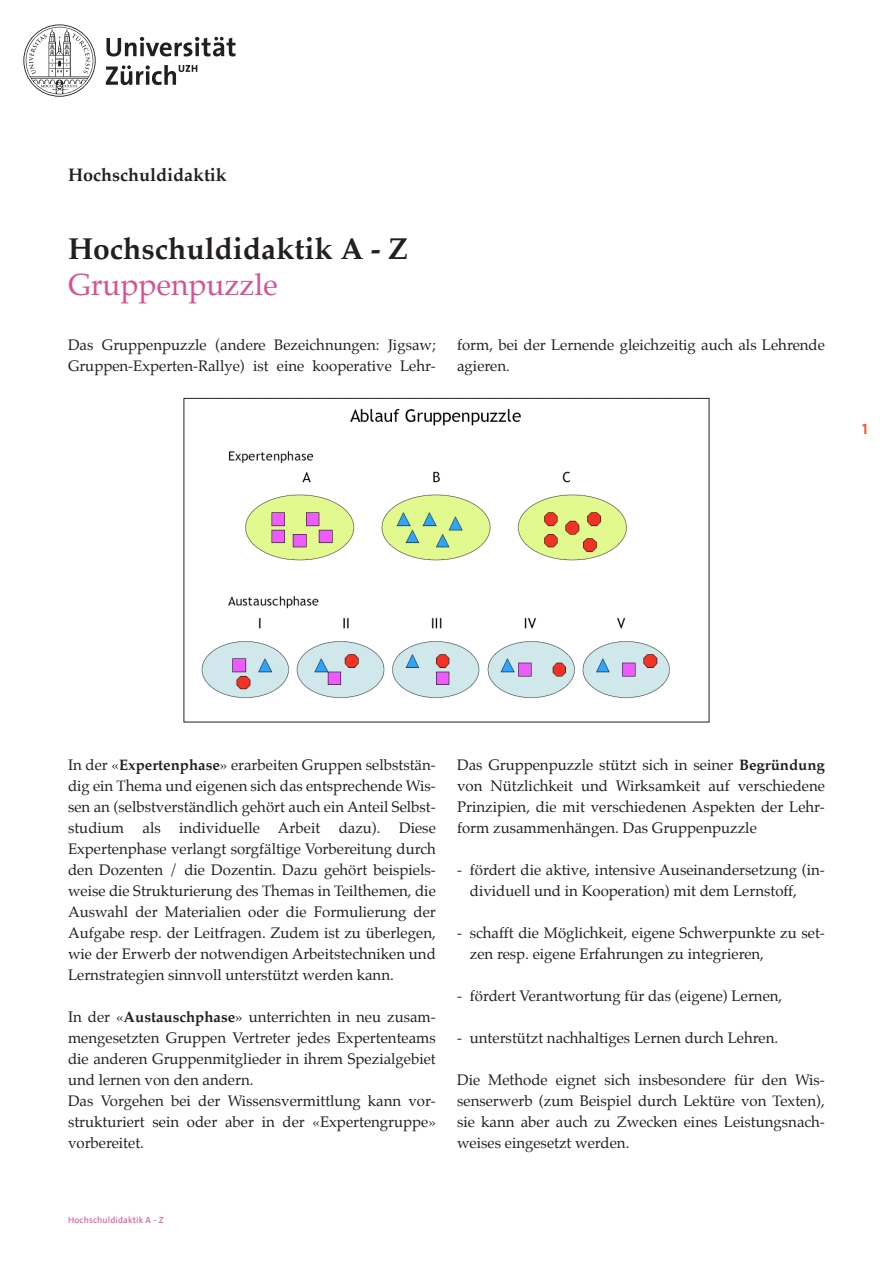
<style>
.page{position:relative;width:893px;height:1263px;background:#fff}
.page>*{position:absolute;margin:0;border:0;box-sizing:border-box;transform-origin:0 0}
.Titel{font:700 30px "Palatino";color:#231f20}
.Untertitel{font:30px "Palatino";color:#d95093}
.UZH_Einheit_Autor{font:700 18px "Palatino";color:#231f20}
.Lauftext{font:15px/21px "Palatino";color:#231f20;text-align:justify}
.Lauftext_Aufzähl{font:15px/21px "Palatino";color:#231f20}
.Pagina_links{font:15px "The Sans LP7 Bld";color:#f1592f}
.Fusszeile{font:9px "The Sans LP5 Plain";letter-spacing:.02em;color:#d95093}
.s1{font-weight:700}
</style>
<div class="page">
<img style="left:201px;top:408px;width:469px;height:291px">
<svg style="left:23px;top:24px;width:213px;height:73px"></svg>
<p class="UZH_Einheit_Autor" style="left:68px;top:159px;width:160px">Hochschuldidaktik</p>
<p class="Titel" style="left:68px;top:223px;width:342px">Hochschuldidaktik A - Z</p>
<p class="Untertitel" style="left:68px;top:259px;width:211px">Gruppenpuzzle</p>
<p class="Lauftext" style="left:68px;top:334px;width:369px">Das Gruppenpuzzle (andere Bezeichnungen: Jigsaw;<br>Gruppen-Experten-Rallye) ist eine kooperative Lehr-</p>
<p class="Lauftext" style="left:457px;top:334px;width:369px">form, bei der Lernende gleichzeitig auch als Lehrende agieren.</p>
<p class="Pagina_links" style="left:862px;top:419px;width:7px">1</p>
<p class="Lauftext" style="left:68px;top:754px;width:369px">In der «<span class="s1">Expertenphase</span>» erarbeiten Gruppen selbststän&shy;dig ein Thema und eigenen sich das entsprechende Wis&shy;sen an (selbstverständlich gehört auch ein Anteil Selbst&shy;studium als individuelle Arbeit dazu). Diese Expertenphase verlangt sorgfältige Vorbereitung durch den Dozenten / die Dozentin. Dazu gehört beispiels&shy;weise die Strukturierung des Themas in Teilthemen, die Auswahl der Materialien oder die Formulierung der Aufgabe resp. der Leitfragen. Zudem ist zu überlegen, wie der Erwerb der notwendigen Arbeitstechniken und Lernstrategien sinnvoll unterstützt werden kann.</p>
<p class="Lauftext" style="left:68px;top:1006px;width:369px">In der «<span class="s1">Austauschphase</span>» unterrichten in neu zusam&shy;mengesetzten Gruppen Vertreter jedes Expertenteams die anderen Gruppenmitglieder in ihrem Spezialgebiet und lernen von den andern.</p>
<p class="Lauftext" style="left:68px;top:1090px;width:369px">Das Vorgehen bei der Wissensvermittlung kann vor&shy;strukturiert sein oder aber in der «Expertengruppe» vorbereitet.</p>
<p class="Lauftext" style="left:457px;top:754px;width:369px">Das Gruppenpuzzle stützt sich in seiner <span class="s1">Begründung </span>von Nützlichkeit und Wirksamkeit auf verschiedene Prinzipien, die mit verschiedenen Aspekten der Lehr&shy;form zusammenhängen. Das Gruppenpuzzle</p>
<p class="Lauftext_Aufzähl" style="left:470px;top:859px;width:357px;text-indent:-13px">- fördert die aktive, intensive Auseinandersetzung (in&shy;dividuell und in Kooperation) mit dem Lernstoff,</p>
<p class="Lauftext_Aufzähl" style="left:470px;top:922px;width:357px;text-indent:-13px">- schafft die Möglichkeit, eigene Schwerpunkte zu set&shy;zen resp. eigene Erfahrungen zu integrieren,</p>
<p class="Lauftext_Aufzähl" style="left:457px;top:985px;width:327px">- fördert Verantwortung für das (eigene) Lernen,</p>
<p class="Lauftext_Aufzähl" style="left:457px;top:1027px;width:323px">- unterstützt nachhaltiges Lernen durch Lehren.</p>
<p class="Lauftext" style="left:457px;top:1069px;width:369px">Die Methode eignet sich insbesondere für den Wis&shy;senserwerb (zum Beispiel durch Lektüre von Texten), sie kann aber auch zu Zwecken eines Leistungsnach&shy;weises eingesetzt werden.</p>
<p class="Fusszeile" style="left:68px;top:1214px;width:97px">Hochschuldidaktik A - Z</p>
</div>
